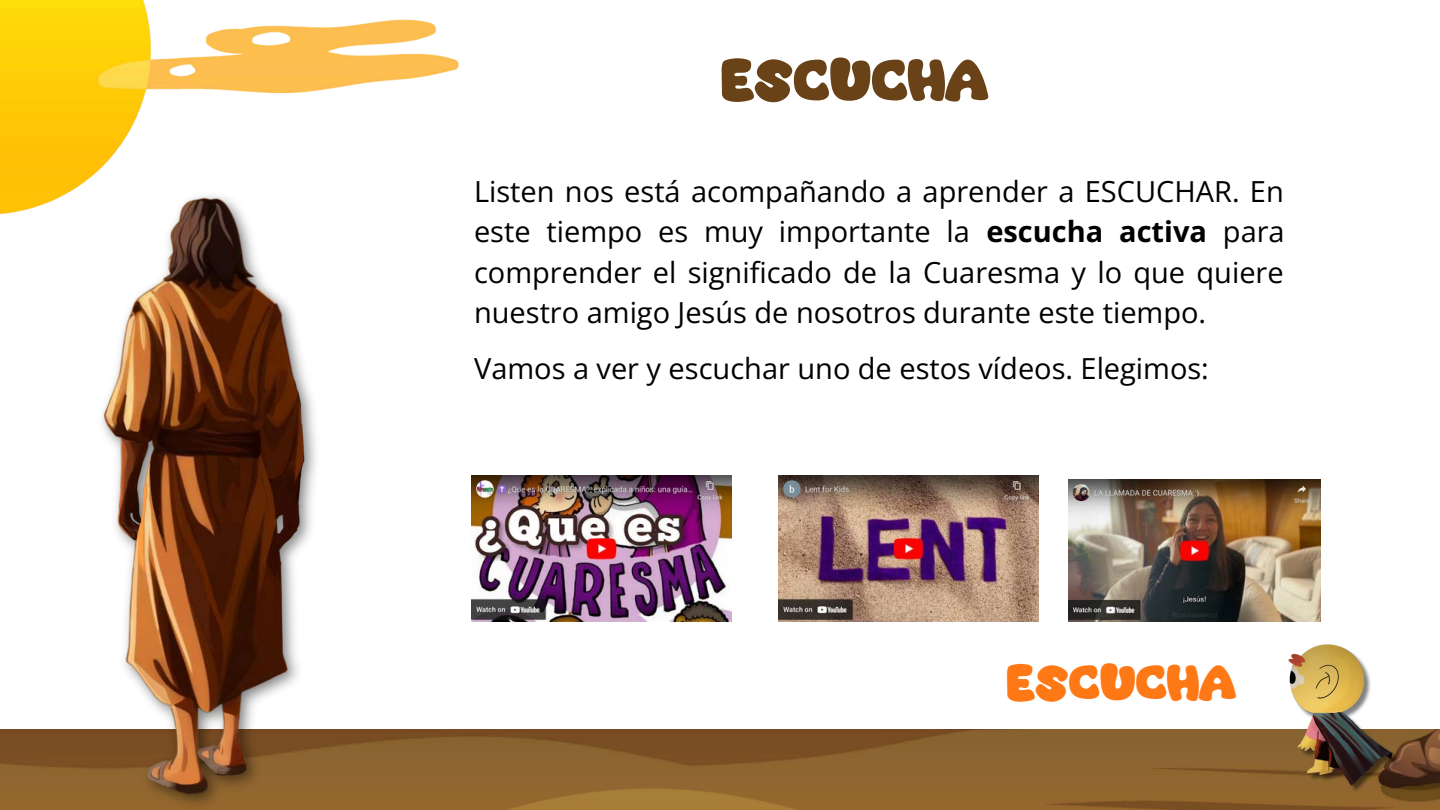
<style>
.page{position:relative;width:1440px;height:810px;background:#fff}
.page>*{position:absolute;margin:0;border:0;box-sizing:border-box;transform-origin:0 0}
.t1{font:51.4px "Super Bubble";color:#6a4217}
.t2{font:44.1px "Super Bubble";color:#ff7816}
.t3{font:29px/40.5px "Open Sans";color:#000;text-align:justify}
.s1{font-weight:700}
</style>
<div class="page">
<img style="left:0;top:0;width:459px;height:148px">
<img style="left:1380px;top:729px;width:60px;height:81px">
<img style="left:411px;top:475px;width:969px;height:335px">
<img style="left:472px;top:475px;width:260px;height:146px">
<img style="left:779px;top:475px;width:260px;height:146px">
<img style="left:0;top:148px;width:411px;height:662px">
<img style="left:1068px;top:480px;width:253px;height:141px">
<p class="t1" style="left:720px;top:51px;width:269px">ESCUCHA</p>
<p class="t3" style="left:474px;top:170px;width:812px">Listen nos está acompañando a aprender a ESCUCHAR. En este tiempo es muy importante la <span class="s1">escucha activa</span> para comprender el significado de la Cuaresma y lo que quiere nuestro amigo Jesús de nosotros durante este tiempo.</p>
<h1 class="t3" style="left:474px;top:347px;width:736px">Vamos a ver y escuchar uno de estos vídeos. Elegimos:</h1>
<p class="t2" style="left:1006px;top:658px;width:231px">ESCUCHA</p>
</div>
